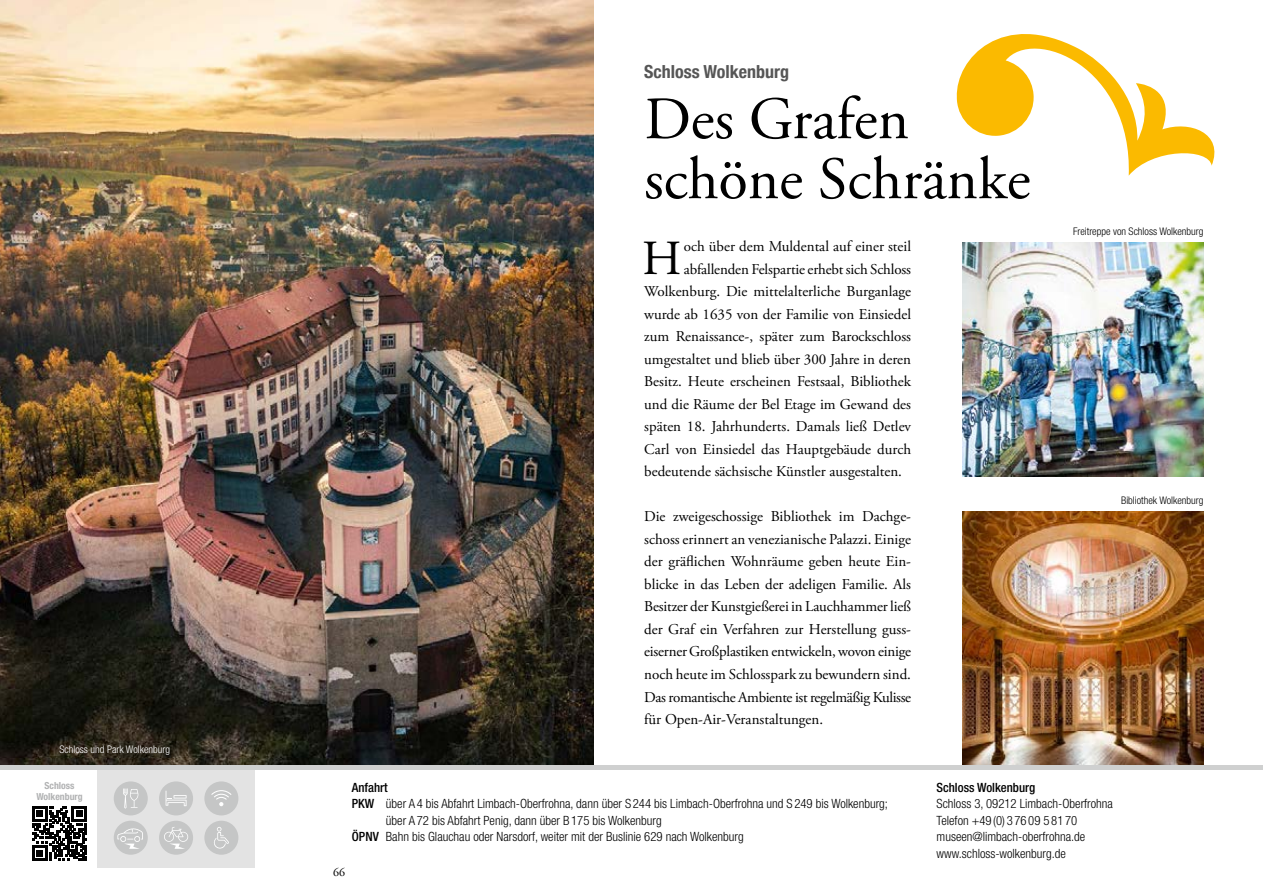
<style>
.page{position:relative;width:1263px;height:893px;background:#fff}
.page>*{position:absolute;margin:0;border:0;box-sizing:border-box;transform-origin:0 0}
.t1{font:60px/60px "Adobe Garamond Pro";color:#000}
.t2{font:48.9px "Adobe Garamond Pro";color:#000}
.t3{font:700 condensed 18px "Helvetica Neue";color:#565656}
.t4{font:15px/22.5px "Adobe Garamond Pro";color:#000;text-align:justify}
.t5{font:300 condensed 12.75px/16.5px "Helvetica Neue LT Pro";color:#000}
.t6{font:12.75px "Helvetica Neue LT Medium 3";color:#000}
.t7{font:12px "Adobe Garamond Pro";color:#000}
.t8{font:300 condensed 10.5px "Helvetica Neue LT Pro";color:#000}
.t9{font:300 condensed 10.5px "Helvetica Neue LT Pro";color:#fff}
.t10{font:700 condensed 9.75px/10.5px "Helvetica Neue LT Pro";color:#b1b2b3;text-align:center}
.s1{font-family:"Helvetica Neue LT Medium 3";font-weight:400;font-stretch:normal}
</style>
<div class="page">
<div style="left:97px;top:765px;width:158px;height:102px;background:#e3e3e3"></div>
<svg style="left:32px;top:806px;width:55px;height:55px"></svg>
<div style="left:204px;top:821px;width:34px;height:34px;background:#c5c6c6;border-radius:50%"></div>
<div style="left:204px;top:781px;width:34px;height:34px;background:#c5c6c6;border-radius:50%"></div>
<div style="left:159px;top:821px;width:34px;height:34px;background:#c5c6c6;border-radius:50%"></div>
<div style="left:159px;top:781px;width:34px;height:34px;background:#c5c6c6;border-radius:50%"></div>
<div style="left:114px;top:821px;width:34px;height:34px;background:#c5c6c6;border-radius:50%"></div>
<div style="left:114px;top:781px;width:34px;height:34px;background:#c5c6c6;border-radius:50%"></div>
<svg style="left:211px;top:790px;width:21px;height:16px"></svg>
<svg style="left:214px;top:827px;width:15px;height:22px"></svg>
<svg style="left:117px;top:827px;width:26px;height:22px"></svg>
<svg style="left:164px;top:827px;width:24px;height:22px"></svg>
<svg style="left:166px;top:791px;width:21px;height:15px"></svg>
<svg style="left:123px;top:788px;width:16px;height:20px"></svg>
<svg style="left:957px;top:34px;width:257px;height:142px"></svg>
<img style="left:962px;top:511px;width:241px;height:254px">
<img style="left:962px;top:242px;width:241px;height:234px">
<img style="left:0;top:0;width:593px;height:765px">
<hr style="left:0;top:765px;width:1263px;height:4px;background:#cfd0d0">
<p class="t9" style="left:60px;top:743px;width:112px">Schloss und Park Wolkenburg</p>
<p class="t3" style="left:644px;top:57px;width:146px">Schloss Wolkenburg</p>
<h1 class="t1" style="left:644px;top:91px;width:388px">Des Grafen schöne Schränke</h1>
<h2 class="t2" style="left:642px;top:229px;width:41px">H</h2>
<p class="t4" style="left:684px;top:236px;width:229px">och über dem Muldental auf einer steil</p>
<p class="t4" style="left:684px;top:258px;width:229px">abfallenden Felspartie erhebt sich Schloss</p>
<p class="t4" style="left:644px;top:281px;width:268px">Wolkenburg. Die mittelalterliche Burganlage</p>
<p class="t4" style="left:644px;top:303px;width:268px">wurde ab 1635 von der Familie von Einsiedel</p>
<p class="t4" style="left:644px;top:326px;width:268px">zum Renaissance-, später zum Barockschloss</p>
<p class="t4" style="left:644px;top:348px;width:268px">umgestaltet und blieb über 300 Jahre in deren</p>
<p class="t4" style="left:644px;top:371px;width:268px">Besitz. Heute erscheinen Festsaal, Bibliothek</p>
<p class="t4" style="left:644px;top:393px;width:268px">und die Räume der Bel Etage im Gewand des</p>
<p class="t4" style="left:644px;top:416px;width:268px">späten 18. Jahrhunderts. Damals ließ Detlev</p>
<p class="t4" style="left:644px;top:438px;width:268px">Carl von Einsiedel das Hauptgebäude durch</p>
<p class="t4" style="left:644px;top:461px;width:259px">bedeutende sächsische Künstler ausgestalten.</p>
<p class="t4" style="left:644px;top:506px;width:268px">Die zweigeschossige Bibliothek im Dachge&shy;schoss erinnert an venezianische Palazzi. Einige der gräflichen Wohnräume geben heute Ein&shy;blicke in das Leben der adeligen Familie. Als Besitzer der Kunstgießerei in Lauchhammer ließ der Graf ein Verfahren zur Herstellung guss&shy;eiserner Großplastiken entwickeln, wovon einige noch heute im Schlosspark zu bewundern sind.<br>Das romantische Ambiente ist regelmäßig Kulisse für Open-Air-Veranstaltungen.</p>
<p class="t8" style="left:1073px;top:226px;width:132px">Freitreppe von Schloss Wolkenburg</p>
<p class="t8" style="left:1121px;top:494px;width:84px">Bibliothek Wolkenburg</p>
<p class="t10" style="left:36px;top:781px;width:48px">Schloss<br>Wolkenburg</p>
<p class="t6" style="left:352px;top:779px;width:37px">Anfahrt</p>
<p class="t5" style="left:352px;top:795px;width:538px"><span class="s1">PKW</span> über A 4 bis Abfahrt Limbach-Oberfrohna, dann über S 244 bis Limbach-Oberfrohna und S 249 bis Wolkenburg;</p>
<p class="t5" style="left:386px;top:812px;width:277px">über A72 bis Abfahrt Penig, dann über B175 bis Wolkenburg</p>
<p class="t5" style="left:352px;top:828px;width:393px"><span class="s1">ÖPNV</span> Bahn bis Glauchau oder Narsdorf, weiter mit der Buslinie 629 nach Wolkenburg</p>
<p class="t7" style="left:333px;top:865px;width:13px">66</p>
<p class="t6" style="left:937px;top:779px;width:100px">Schloss Wolkenburg</p>
<p class="t5" style="left:937px;top:795px;width:178px">Schloss 3, 09212 Limbach-Oberfrohna<br>Telefon +49 (0) 3 76 09 5 81 70 museen@limbach-oberfrohna.de www.schloss-wolkenburg.de</p>
</div>
